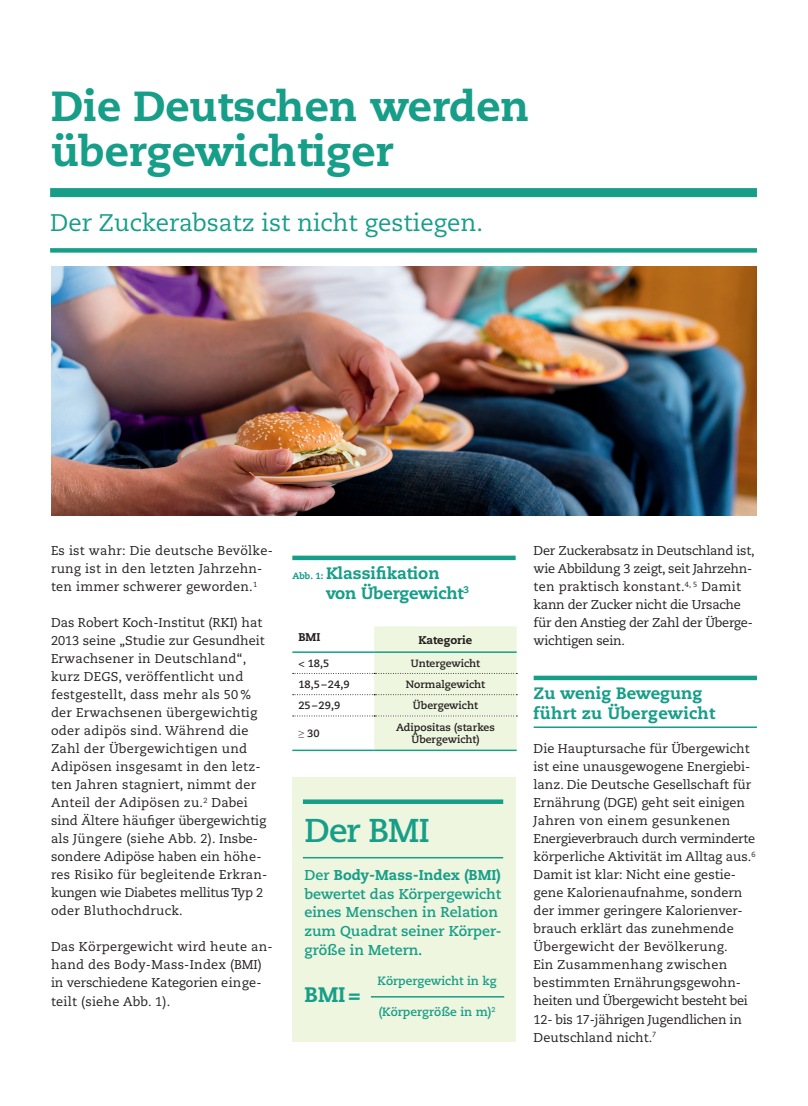
<style>
.page{position:relative;width:808px;height:1106px;background:#fff}
.page>*{position:absolute;margin:0;border:0;box-sizing:border-box;transform-origin:0 0}
.t1{font:800 42px/45px "Caecilia LT";color:#169e89}
.t2{font:700 33px "Caecilia LT";letter-spacing:-.03em;color:#169e89}
.t3{font:24px "Caecilia LT";color:#169e89}
.t4{font:800 21px "Caecilia LT";color:#169e89}
.t5{font:800 16.5px/19.5px "Caecilia LT";color:#169e89}
.t6{font:700 14.25px/18.8px "Caecilia LT";color:#169e89}
.t7{font:12.75px/18px "Caecilia LT";letter-spacing:.02em;color:#231f20}
.t8{font:12.75px/18px "Caecilia LT";color:#231f20}
.t9{font:12.75px/18px "Caecilia LT";letter-spacing:-.02em;color:#231f20}
.t10{font:700 12px "Caecilia LT";color:#169e89}
.t11{font:800 11.25px "Caecilia LT";color:#231f20}
.t12{font:700 10.5px/12.6px "Caecilia LT";color:#231f20;text-align:center}
.s1{font-size:9px}
.s2{font-weight:800}
</style>
<div class="page">
<div style="left:292px;top:555px;width:224px;height:5px;background:#169e89"></div>
<hr style="left:292px;top:651px;width:82px;height:2px;background:#169e89">
<hr style="left:292px;top:749px;width:82px;height:2px;background:#169e89">
<hr style="left:374px;top:749px;width:143px;height:2px;background:#169e89">
<svg style="left:293px;top:626px;width:224px;height:124px"></svg>
<div style="left:534px;top:675px;width:223px;height:5px;background:#169e89"></div>
<hr style="left:534px;top:726px;width:223px;height:2px;background:#169e89">
<div style="left:50px;top:188px;width:707px;height:9px;background:#169e89"></div>
<div style="left:50px;top:248px;width:707px;height:5px;background:#169e89"></div>
<img style="left:51px;top:266px;width:706px;height:250px">
<div style="left:292px;top:777px;width:224px;height:264px;background:#eff6df"></div>
<hr style="left:371px;top:996px;width:133px;height:1px;background:#169e89">
<hr style="left:303px;top:857px;width:200px;height:1px;background:#169e89">
<div style="left:303px;top:799px;width:200px;height:5px;background:#169e89"></div>
<h1 class="t1" style="left:51px;top:84px;width:480px">Die Deutschen werden übergewichtiger</h1>
<h3 class="t3" style="left:50px;top:209px;width:434px">Der Zuckerabsatz ist nicht gestiegen.</h3>
<p class="t7" style="left:51px;top:542px;width:223px">Es ist wahr: Die deutsche Bevölke&shy;rung ist in den letzten Jahrzehn&shy;ten immer schwerer geworden.<sup>1</sup></p>
<p class="t7" style="left:51px;top:614px;width:218px">Das Robert Koch-Institut (RKI) hat<br>2013 seine „Studie zur Gesundheit<br>Erwachsener in Deutschland“, kurz DEGS, veröffentlicht und festgestellt, dass mehr als 50 % der Erwachsenen übergewichtig oder adipös sind. Während die<br>Zahl der Übergewichtigen und<br>Adipösen insgesamt in den letz&shy;ten Jahren stagniert, nimmt der<br>Anteil der Adipösen zu.<sup>2</sup> Dabei sind Ältere häufiger übergewichtig als Jüngere (siehe Abb. 2). Insbe&shy;sondere Adipöse haben ein höhe&shy;res Risiko für begleitende Erkran&shy;kungen wie Diabetes mellitus Typ 2 oder Bluthochdruck.</p>
<p class="t7" style="left:51px;top:938px;width:223px">Das Körpergewicht wird heute an&shy;hand des Body-Mass-Index (BMI) in verschiedene Kategorien einge&shy;teilt (siehe Abb. 1).</p>
<p class="t5" style="left:326px;top:564px;width:145px;text-indent:-34px"><span class="s1">Abb. 1:</span> Klassifikation von Übergewicht<sup>3</sup></p>
<p class="t11" style="left:298px;top:630px;width:24px">BMI</p>
<p class="t11" style="left:418px;top:632px;width:55px">Kategorie</p>
<p class="t12" style="left:298px;top:657px;width:33px">&lt; 18,5</p>
<p class="t12" style="left:411px;top:657px;width:71px">Untergewicht</p>
<p class="t12" style="left:298px;top:678px;width:53px">18,5–24,9</p>
<p class="t12" style="left:406px;top:678px;width:81px">Normalgewicht</p>
<p class="t12" style="left:298px;top:699px;width:44px">25–29,9</p>
<p class="t12" style="left:413px;top:699px;width:66px">Übergewicht</p>
<p class="t12" style="left:298px;top:727px;width:23px">≥ 30</p>
<p class="t12" style="left:396px;top:721px;width:100px">Adipositas (starkes<br>Übergewicht)</p>
<h2 class="t2" style="left:304px;top:811px;width:127px">Der BMI</h2>
<p class="t6" style="left:304px;top:865px;width:199px">Der <span class="s2">Body-Mass-Index (BMI) </span>bewertet das Körpergewicht eines Menschen in Relation zum Quadrat seiner Körper&shy;größe in Metern.</p>
<p class="t10" style="left:377px;top:974px;width:121px">Körpergewicht in kg</p>
<p class="t10" style="left:379px;top:1004px;width:118px">(Körpergröße in m)<sup>2</sup></p>
<h3 class="t4" style="left:304px;top:981px;width:58px">BMI =</h3>
<p class="t9" style="left:534px;top:542px;width:222px">Der Zuckerabsatz in Deutschland ist, wie Abbildung 3 zeigt, seit Jahrzehn&shy;ten praktisch konstant.<sup>4,</sup> <sup>5</sup> Damit kann der Zucker nicht die Ursache für den Anstieg der Zahl der Überge&shy;wichtigen sein.</p>
<p class="t5" style="left:534px;top:684px;width:183px">Zu wenig Bewegung führt zu Übergewicht</p>
<p class="t8" style="left:534px;top:740px;width:223px">Die Hauptursache für Übergewicht ist eine unausgewogene Energiebi&shy;lanz. Die Deutsche Gesellschaft für<br>Ernährung (DGE) geht seit einigen<br>Jahren von einem gesunkenen<br>Energieverbrauch durch verminderte körperliche Aktivität im Alltag aus.<sup>6<br></sup>Damit ist klar: Nicht eine gestie&shy;gene Kalorienaufnahme, sondern der immer geringere Kalorienver&shy;brauch erklärt das zunehmende<br>Übergewicht der Bevölkerung.<br>Ein Zusammenhang zwischen bestimmten Ernährungsgewohn&shy;heiten und Übergewicht besteht bei<br>12- bis 17-jährigen Jugendlichen in<br>Deutschland nicht.<sup>7</sup></p>
</div>
